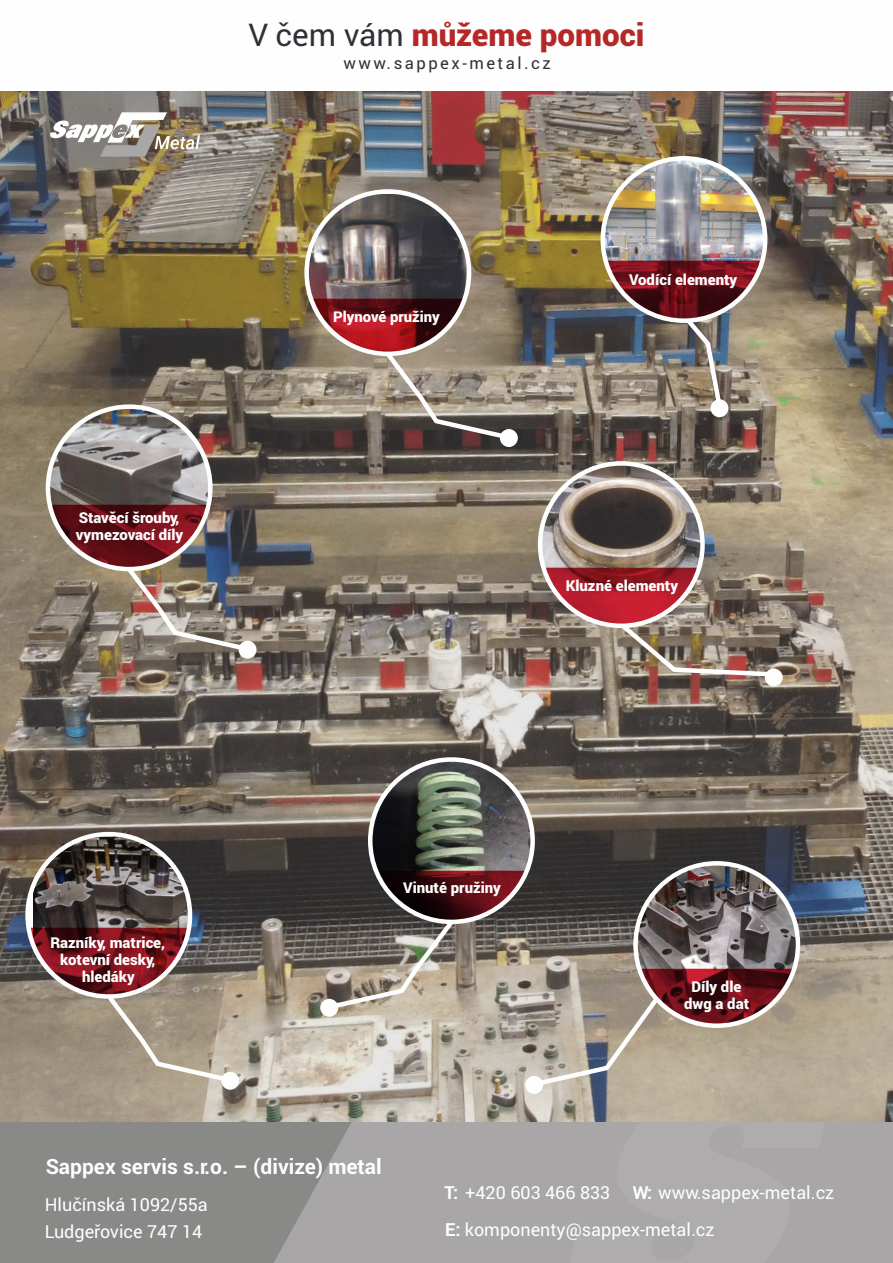
<style>
.page{position:relative;width:893px;height:1263px;background:#fff}
.page>*{position:absolute;margin:0;border:0;box-sizing:border-box;transform-origin:0 0}
.t1{font:900 31.35px "Roboto";color:#b62827}
.t2{font:700 21px "Roboto";color:#fefefe}
.t3{font:18px/27px "Roboto";color:#fefefe}
.t4{font:16.65px "Roboto";letter-spacing:.15em;color:#313036}
.t5{font:900 15px/17px "Roboto";color:#fefefe;text-align:center}
.t6{font:900 14.85px "Roboto";color:#fefefe}
.s1{font-weight:400;color:#313036}
.s2{font-weight:700}
</style>
<div class="page">
<div style="left:0;top:69px;width:893px;height:1080px;background:#a8a6a6;opacity:.25"></div>
<svg style="left:382px;top:348px;width:131px;height:94px"></svg>
<div style="left:500px;top:429px;width:18px;height:18px;background:#fefefe;border-radius:50%"></div>
<img style="left:120px;top:560px;width:132px;height:94px">
<div style="left:239px;top:641px;width:18px;height:18px;background:#fefefe;border-radius:50%"></div>
<svg style="left:103px;top:991px;width:131px;height:94px"></svg>
<div style="left:221px;top:1072px;width:18px;height:18px;background:#fefefe;border-radius:50%"></div>
<svg style="left:325px;top:918px;width:131px;height:94px"></svg>
<div style="left:320px;top:999px;width:18px;height:18px;background:#fefefe;border-radius:50%"></div>
<svg style="left:530px;top:993px;width:132px;height:96px"></svg>
<div style="left:525px;top:1076px;width:18px;height:18px;background:#fefefe;border-radius:50%"></div>
<svg style="left:674px;top:321px;width:50px;height:89px"></svg>
<div style="left:710px;top:399px;width:18px;height:18px;background:#fefefe;border-radius:50%"></div>
<img style="left:594px;top:600px;width:179px;height:79px">
<div style="left:765px;top:668px;width:18px;height:18px;background:#fefefe;border-radius:50%"></div>
<div style="left:0;top:0;width:893px;height:90px;background:#fefefe"></div>
<img style="left:308px;top:194px;width:161px;height:160px">
<img style="left:310px;top:294px;width:156px;height:60px">
<div style="left:304px;top:189px;width:167px;height:167px;border:4px solid #fefefe;border-radius:50%"></div>
<img style="left:48px;top:407px;width:162px;height:162px;border-radius:50%">
<img style="left:49px;top:500px;width:161px;height:69px">
<div style="left:46px;top:404px;width:167px;height:167px;border:4px solid #fefefe;border-radius:50%"></div>
<img style="left:371px;top:759px;width:162px;height:163px;border-radius:50%">
<img style="left:374px;top:867px;width:155px;height:55px">
<div style="left:368px;top:757px;width:167px;height:167px;border:4px solid #fefefe;border-radius:50%"></div>
<img style="left:33px;top:834px;width:157px;height:89px">
<img style="left:28px;top:923px;width:162px;height:73px">
<div style="left:25px;top:832px;width:167px;height:167px;border:4px solid #fefefe;border-radius:50%"></div>
<img style="left:636px;top:863px;width:162px;height:163px;border-radius:50%">
<img style="left:638px;top:965px;width:157px;height:61px">
<div style="left:633px;top:861px;width:167px;height:167px;border:4px solid #fefefe;border-radius:50%"></div>
<img style="left:604px;top:159px;width:161px;height:162px;border-radius:50%">
<img style="left:605px;top:257px;width:158px;height:64px">
<div style="left:600px;top:156px;width:167px;height:167px;border:4px solid #fefefe;border-radius:50%"></div>
<img style="left:540px;top:463px;width:162px;height:163px;border-radius:50%">
<img style="left:542px;top:563px;width:158px;height:63px">
<div style="left:538px;top:461px;width:167px;height:167px;border:4px solid #fefefe;border-radius:50%"></div>
<div style="left:0;top:1122px;width:893px;height:141px;background:#a8a6a6"></div>
<svg style="left:0;top:1122px;width:351px;height:141px;fill:#898988"></svg>
<img style="left:49px;top:112px;width:151px;height:45px">
<h1 class="t1" style="left:249px;top:13px;width:397px"><span class="s1">V čem vám</span> můžeme pomoci</h1>
<p class="t4" style="left:343px;top:52px;width:209px">www.sappex-metal.cz</p>
<p class="t5" style="left:76px;top:509px;width:109px;text-align:left">Stavěcí šrouby, vymezovací díly</p>
<p class="t6" style="left:333px;top:307px;width:108px">Plynové pružiny</p>
<p class="t5" style="left:629px;top:271px;width:110px">Vodící elementy</p>
<p class="t5" style="left:566px;top:577px;width:114px">Kluzné elementy</p>
<p class="t5" style="left:50px;top:933px;width:116px">Razníky, matrice, kotevní desky, hledáky</p>
<p class="t5" style="left:403px;top:879px;width:99px">Vinuté pružiny</p>
<h2 class="t2" style="left:46px;top:1152px;width:338px">Sappex servis s.r.o. – (divize) metal</h2>
<p class="t5" style="left:684px;top:977px;width:66px">Díly dle dwg a dat</p>
<p class="t3" style="left:45px;top:1190px;width:164px">Hlučínská 1092/55a<br>Ludgeřovice 747 14</p>
<p class="t3" style="left:445px;top:1179px;width:391px"><span class="s2">T:</span> +420 603 466 833 <span class="s2">W:</span> www.sappex-metal.cz</p>
<p class="t3" style="left:445px;top:1215px;width:271px"><span class="s2">E:</span> komponenty@sappex-metal.cz</p>
</div>
